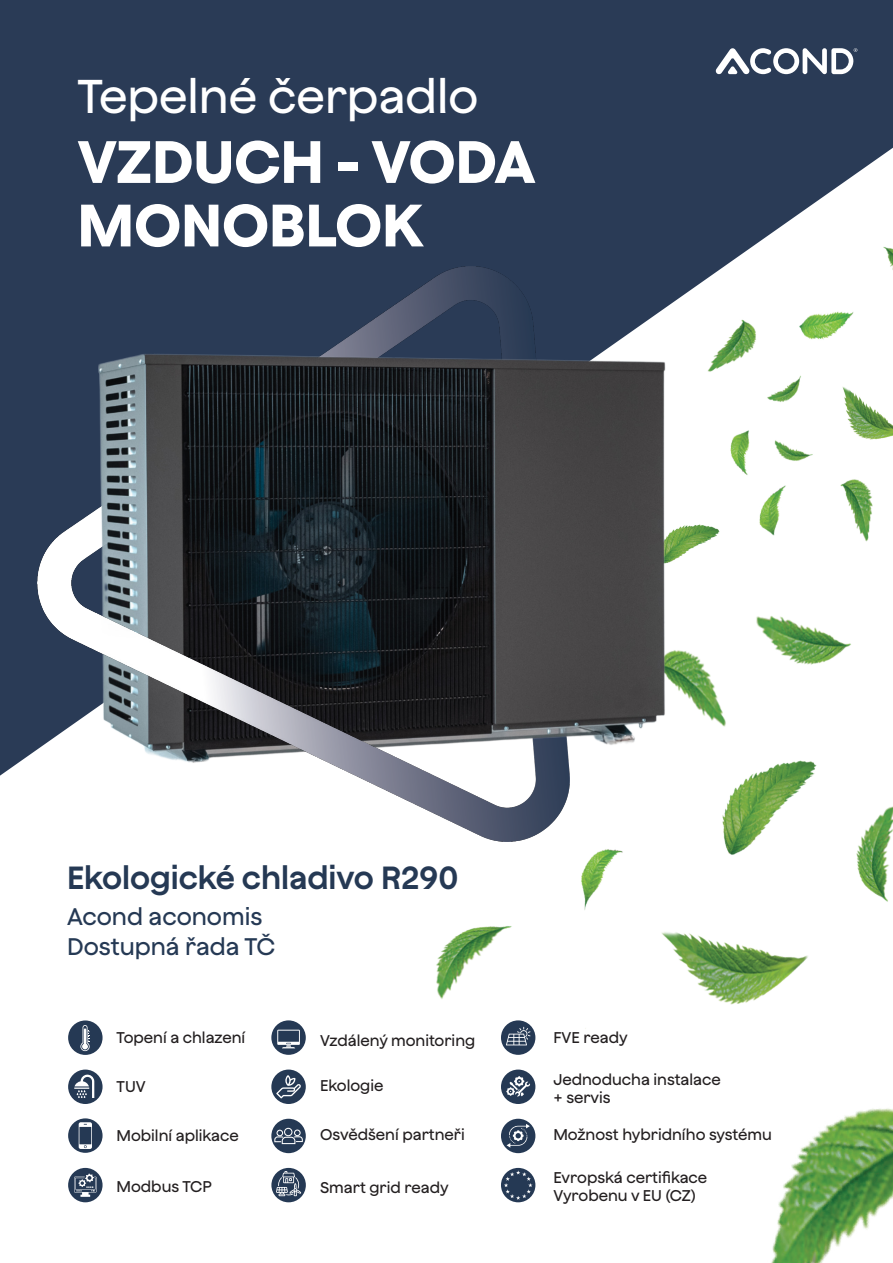
<style>
.page{position:relative;width:893px;height:1263px;background:#fff}
.page>*{position:absolute;margin:0;border:0;box-sizing:border-box;transform-origin:0 0}
.t1{font:700 59.7px/63.4px "Jokker TRIAL";color:#fff}
.t2{font:500 47.4px "Jokker TRIAL";color:#fff}
.t3{font:600 32.1px "Jokker TRIAL";color:#253954}
.t4{font:500 24px/29.7px "Jokker TRIAL";color:#253954}
.t5{font:500 15.6px/18.6px "Jokker TRIAL";color:#231f20}
</style>
<div class="page">
<img style="left:771px;top:1108px;width:122px;height:155px">
<div style="left:0;top:0;width:893px;height:776px;background:#2a3b56"></div>
<svg style="left:715px;top:48px;width:142px;height:27px"></svg>
<div style="left:68px;top:1020px;width:35px;height:35px;background:#253954;border-radius:50%"></div>
<svg style="left:80px;top:1025px;width:10px;height:26px"></svg>
<svg style="left:68px;top:1069px;width:35px;height:35px"></svg>
<svg style="left:74px;top:1074px;width:20px;height:24px"></svg>
<div style="left:68px;top:1118px;width:35px;height:35px;background:#253954;border-radius:50%"></div>
<svg style="left:79px;top:1122px;width:13px;height:27px"></svg>
<div style="left:68px;top:1168px;width:35px;height:34px;background:#253954;border-radius:50%"></div>
<svg style="left:74px;top:1173px;width:23px;height:24px"></svg>
<svg style="left:271px;top:1020px;width:35px;height:35px"></svg>
<svg style="left:277px;top:1030px;width:23px;height:18px"></svg>
<div style="left:271px;top:1119px;width:35px;height:34px;background:#253954;border-radius:50%"></div>
<svg style="left:274px;top:1128px;width:29px;height:16px"></svg>
<svg style="left:271px;top:1069px;width:35px;height:35px"></svg>
<svg style="left:276px;top:1075px;width:25px;height:23px"></svg>
<img style="left:436px;top:247px;width:457px;height:782px">
<img style="left:37px;top:266px;width:532px;height:576px">
<img style="left:98px;top:354px;width:567px;height:409px">
<div style="left:501px;top:1020px;width:34px;height:35px;background:#253954;border-radius:50%"></div>
<svg style="left:506px;top:1027px;width:24px;height:18px"></svg>
<div style="left:271px;top:1168px;width:35px;height:34px;background:#253954;border-radius:50%"></div>
<svg style="left:276px;top:1171px;width:25px;height:25px"></svg>
<div style="left:501px;top:1069px;width:34px;height:35px;background:#253954;border-radius:50%"></div>
<svg style="left:506px;top:1076px;width:24px;height:21px"></svg>
<div style="left:501px;top:1168px;width:34px;height:34px;background:#253954;border-radius:50%"></div>
<svg style="left:504px;top:1170px;width:28px;height:30px"></svg>
<div style="left:501px;top:1119px;width:34px;height:34px;background:#253954;border-radius:50%"></div>
<svg style="left:506px;top:1124px;width:24px;height:23px"></svg>
<h2 class="t2" style="left:78px;top:64px;width:402px">Tepelné čerpadlo</h2>
<h1 class="t1" style="left:78px;top:126px;width:459px">VZDUCH - VODA<br>MONOBLOK</h1>
<h3 class="t3" style="left:67px;top:855px;width:393px">Ekologické chladivo R290</h3>
<h3 class="t4" style="left:67px;top:900px;width:210px">Acond aconomis<br>Dostupná řada TČ</h3>
<p class="t5" style="left:117px;top:1027px;width:130px">Topení a chlazení</p>
<p class="t5" style="left:117px;top:1076px;width:31px">TUV</p>
<p class="t5" style="left:117px;top:1125px;width:124px">Mobilní aplikace</p>
<p class="t5" style="left:117px;top:1176px;width:97px">Modbus TCP</p>
<p class="t5" style="left:320px;top:1030px;width:157px">Vzdálený monitoring</p>
<p class="t5" style="left:553px;top:1027px;width:76px">FVE ready</p>
<p class="t5" style="left:553px;top:1069px;width:169px">Jednoducha instalace + servis</p>
<p class="t5" style="left:320px;top:1075px;width:65px">Ekologie</p>
<p class="t5" style="left:320px;top:1125px;width:146px">Osvědšení partneři</p>
<p class="t5" style="left:553px;top:1124px;width:220px">Možnost hybridního systému</p>
<p class="t5" style="left:553px;top:1167px;width:155px">Evropská certifikace<br>Vyrobenu v EU (CZ)</p>
<p class="t5" style="left:320px;top:1177px;width:130px">Smart grid ready</p>
</div>
